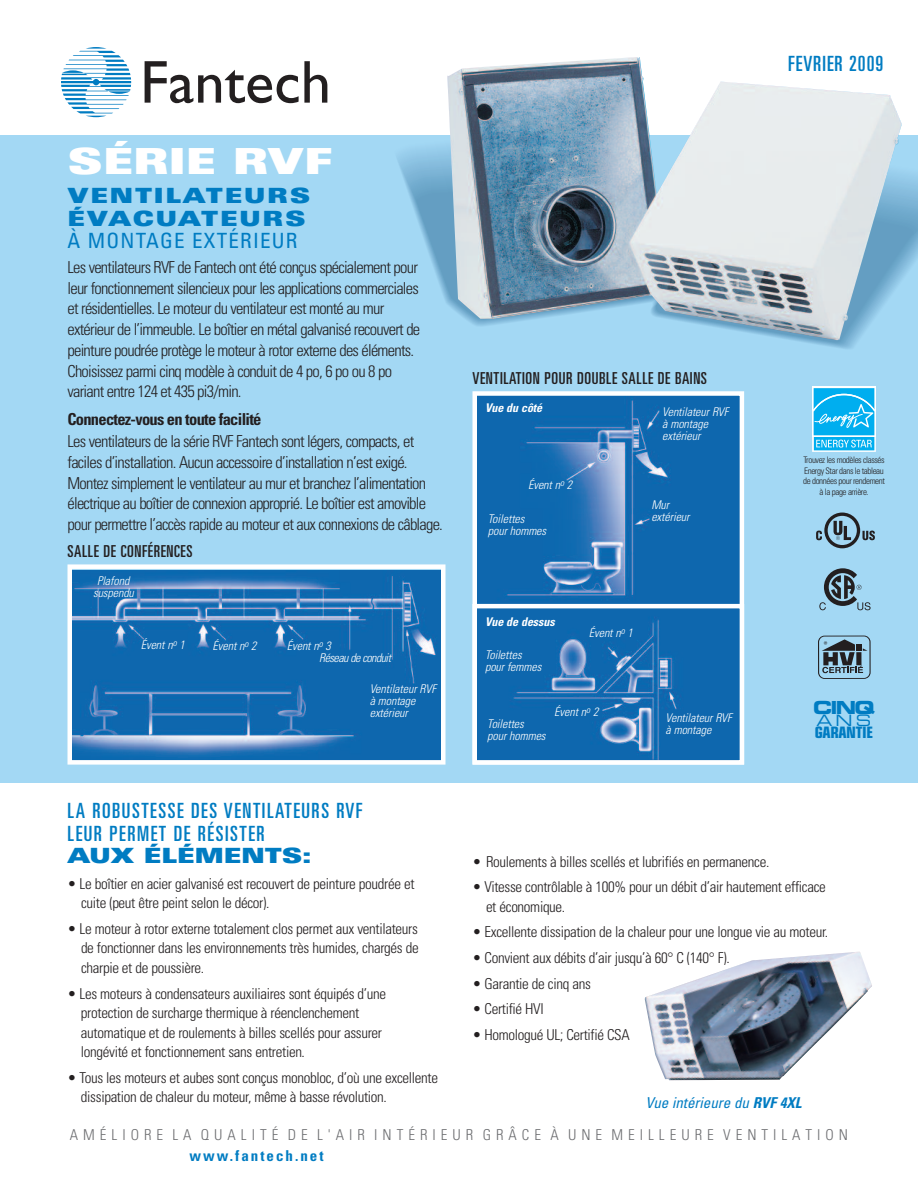
<style>
.page{position:relative;width:918px;height:1188px;background:#fff}
.page>*{position:absolute;margin:0;border:0;box-sizing:border-box;transform-origin:0 0}
.t1{font:900 expanded 36px "Univers";color:#fff}
.t2{font:ultra-condensed 21px/22.5px "Univers";letter-spacing:.075em;color:#007cc2}
.t3{font:900 expanded 21px/22.5px "Univers";letter-spacing:.085em;color:#007cc2}
.t4{font:condensed 21px "Univers";letter-spacing:.06em;color:#007cc2}
.t5{font:900 expanded 21px "Univers";color:#007cc2}
.t6{font:ultra-condensed 21px "Univers";letter-spacing:.05em;color:#007cc2}
.t7{font:18px "Eurostile Bold Extended Two";color:#007cc2}
.t8{font:300 condensed 16.5px/20.7px "Univers";letter-spacing:-.045em;color:#231f20}
.t9{font:ultra-condensed 16.5px "Univers";letter-spacing:.035em;color:#231f20}
.t10{font:700 condensed 16.5px "Univers";letter-spacing:-.045em;color:#231f20}
.t11{font:700 condensed 15.75px "Eurostile";letter-spacing:-.025em;color:#007cc2}
.t12{font:15.75px "Eurostile Extended Two";color:#007cc2}
.t13{font:300 condensed 15px/19.5px "Univers";letter-spacing:-.02em;color:#231f20}
.t14{font:300 condensed 15px "Univers";letter-spacing:.335em;color:#6c6d70}
.t15{font:italic condensed 15px "Univers";color:#007cc2}
.t16{font:700 condensed 15px "Univers";letter-spacing:.135em;color:#007cc2}
.t17{font:italic 300 condensed 12px/12px "Univers";letter-spacing:-.005em;color:#fff}
.t18{font:italic 700 condensed 12px "Univers";letter-spacing:-.005em;color:#fff}
.t19{font:italic 300 condensed 12px "Univers";letter-spacing:-.045em;color:#fff}
.t20{font:300 condensed 9px/10.5px "Univers";letter-spacing:-.045em;color:#231f20;text-align:center}
.t21{font:italic 300 condensed 9px "Univers";color:#fff}
.s1{font-size:12px}
.s2{font-weight:700}
</style>
<div class="page">
<div style="left:0;top:135px;width:918px;height:648px;background:#a3d8f4"></div>
<svg style="left:417px;top:185px;width:498px;height:157px"></svg>
<img style="left:447px;top:57px;width:455px;height:283px">
<svg style="left:61px;top:47px;width:70px;height:70px"></svg>
<svg style="left:145px;top:61px;width:182px;height:42px"></svg>
<img style="left:645px;top:952px;width:227px;height:128px">
<img style="left:477px;top:396px;width:262px;height:208px">
<div style="left:472px;top:391px;width:272px;height:374px;border:4px solid #fff"></div>
<img style="left:477px;top:609px;width:262px;height:151px">
<div style="left:472px;top:604px;width:272px;height:161px;border:4px solid #fff"></div>
<img style="left:73px;top:571px;width:368px;height:189px">
<div style="left:68px;top:564px;width:378px;height:201px;border:4px solid #fff"></div>
<div style="left:818px;top:636px;width:52px;height:43px;border:1px solid #231f20;border-radius:6px"></div>
<svg style="left:822px;top:639px;width:46px;height:34px"></svg>
<svg style="left:819px;top:568px;width:52px;height:42px"></svg>
<div style="left:812px;top:387px;width:64px;height:50px;background:#fff"></div>
<svg style="left:812px;top:388px;width:64px;height:64px;background:#3bc0f2"></svg>
<svg style="left:816px;top:513px;width:59px;height:35px"></svg>
<h1 class="t1" style="left:68px;top:148px;width:266px">SÉRIE RVF</h1>
<h2 class="t3" style="left:68px;top:187px;width:245px">VENTILATEURS<br>ÉVACUATEURS</h2>
<h2 class="t4" style="left:68px;top:233px;width:232px">À MONTAGE EXTÉRIEUR</h2>
<p class="t8" style="left:68px;top:258px;width:354px">Les ventilateurs RVF de Fantech ont été conçus spécialement pour leur fonctionnement silencieux pour les applications commerciales et résidentielles. Le moteur du ventilateur est monté au mur extérieur de l’immeuble. Le boîtier en métal galvanisé recouvert de peinture poudrée protège le moteur à rotor externe des éléments.<br>Choisissez parmi cinq modèle à conduit de 4 po, 6 po ou 8 po variant entre 124 et 435 pi3/min.</p>
<p class="t10" style="left:68px;top:413px;width:196px">Connectez-vous en toute facilité</p>
<p class="t8" style="left:68px;top:433px;width:377px">Les ventilateurs de la série RVF Fantech sont légers, compacts, et faciles d’installation. Aucun accessoire d’installation n’est exigé.<br>Montez simplement le ventilateur au mur et branchez l’alimentation électrique au boîtier de connexion approprié. Le boîtier est amovible pour permettre l’accès rapide au moteur et aux connexions de câblage.</p>
<p class="t9" style="left:68px;top:545px;width:127px">SALLE DE CONFÉRENCES</p>
<p class="t17" style="left:93px;top:576px;width:42px;text-align:center">Plafond suspendu</p>
<p class="t17" style="left:141px;top:640px;width:33px">Évent n</p>
<p class="t17" style="left:251px;top:641px;width:7px">2</p>
<p class="t17" style="left:213px;top:641px;width:33px">Évent n</p>
<p class="t21" style="left:244px;top:641px;width:5px">o</p>
<p class="t21" style="left:173px;top:640px;width:14px">o <span class="s1">1</span></p>
<p class="t17" style="left:287px;top:641px;width:46px">Évent n<sup>o</sup> 3</p>
<p class="t19" style="left:319px;top:653px;width:73px">Réseau de conduit</p>
<p class="t17" style="left:370px;top:684px;width:68px">Ventilateur RVF à montage extérieur</p>
<p class="t9" style="left:472px;top:372px;width:236px">VENTILATION POUR DOUBLE SALLE DE BAINS</p>
<p class="t18" style="left:485px;top:404px;width:59px">Vue du côté</p>
<p class="t17" style="left:528px;top:480px;width:46px">Évent n<sup>o</sup> 2</p>
<p class="t17" style="left:488px;top:514px;width:60px">Toilettes pour hommes</p>
<p class="t17" style="left:662px;top:407px;width:68px">Ventilateur RVF à montage extérieur</p>
<p class="t17" style="left:651px;top:500px;width:40px">Mur extérieur</p>
<p class="t18" style="left:485px;top:618px;width:71px">Vue de dessus</p>
<p class="t17" style="left:485px;top:650px;width:58px">Toilettes pour femmes</p>
<p class="t17" style="left:589px;top:628px;width:46px">Évent n<sup>o</sup> 1</p>
<p class="t17" style="left:487px;top:719px;width:60px">Toilettes pour hommes</p>
<p class="t17" style="left:554px;top:707px;width:46px">Évent n<sup>o</sup> 2</p>
<p class="t17" style="left:666px;top:712px;width:68px">Ventilateur RVF à montage</p>
<h2 class="t6" style="left:788px;top:55px;width:97px">FEVRIER 2009</h2>
<p class="t20" style="left:803px;top:456px;width:83px">Trouvez les modèles classés<br>Energy Star dans le tableau de données pour rendement à la page arrière.</p>
<p class="t7" style="left:813px;top:701px;width:63px">CINQ</p>
<p class="t12" style="left:817px;top:715px;width:56px">ANS</p>
<p class="t11" style="left:815px;top:727px;width:60px">GARANTIE</p>
<h2 class="t2" style="left:68px;top:801px;width:297px">LA ROBUSTESSE DES VENTILATEURS RVF<br>LEUR PERMET DE RÉSISTER</h2>
<h2 class="t5" style="left:68px;top:848px;width:245px">AUX ÉLÉMENTS:</h2>
<p class="t13" style="left:81px;top:875px;width:335px;text-indent:-14px">• Le boîtier en acier galvanisé est recouvert de peinture poudrée et cuite (peut être peint selon le décor).</p>
<p class="t13" style="left:81px;top:920px;width:339px;text-align:justify;text-indent:-14px">• Le moteur à rotor externe totalement clos permet aux ventilateurs de fonctionner dans les environnements très humides, chargés de charpie et de poussière.</p>
<p class="t13" style="left:81px;top:985px;width:307px;text-indent:-13px">• Les moteurs à condensateurs auxiliaires sont équipés d’une protection de surcharge thermique à réenclenchement automatique et de roulements à billes scellés pour assurer longévité et fonctionnement sans entretien.</p>
<p class="t13" style="left:81px;top:1069px;width:359px;text-indent:-14px">• Tous les moteurs et aubes sont conçus monobloc, d’où une excellente dissipation de chaleur du moteur, même à basse révolution.</p>
<p class="t14" style="left:70px;top:1129px;width:780px">AMÉLIORE LA QUALITÉ DE L'AIR INTÉRIEUR GRÂCE À UNE MEILLEURE VENTILATION</p>
<p class="t16" style="left:189px;top:1150px;width:136px">www.fantech.net</p>
<p class="t13" style="left:472px;top:853px;width:298px">• Roulements à billes scellés et lubrifiés en permanence.</p>
<p class="t13" style="left:486px;top:879px;width:341px;text-indent:-14px">• Vitesse contrôlable à 100% pour un débit d’air hautement efficace et économique.</p>
<p class="t13" style="left:472px;top:924px;width:357px">• Excellente dissipation de la chaleur pour une longue vie au moteur.</p>
<p class="t13" style="left:472px;top:949px;width:259px">• Convient aux débits d’air jusqu’à 60° C (140° F).</p>
<p class="t13" style="left:472px;top:975px;width:120px">• Garantie de cinq ans</p>
<p class="t13" style="left:472px;top:1000px;width:73px">• Certifié HVI</p>
<p class="t13" style="left:472px;top:1026px;width:159px">• Homologué UL; Certifié CSA</p>
<p class="t15" style="left:645px;top:1097px;width:158px">Vue intérieure du <span class="s2">RVF 4XL</span></p>
</div>
